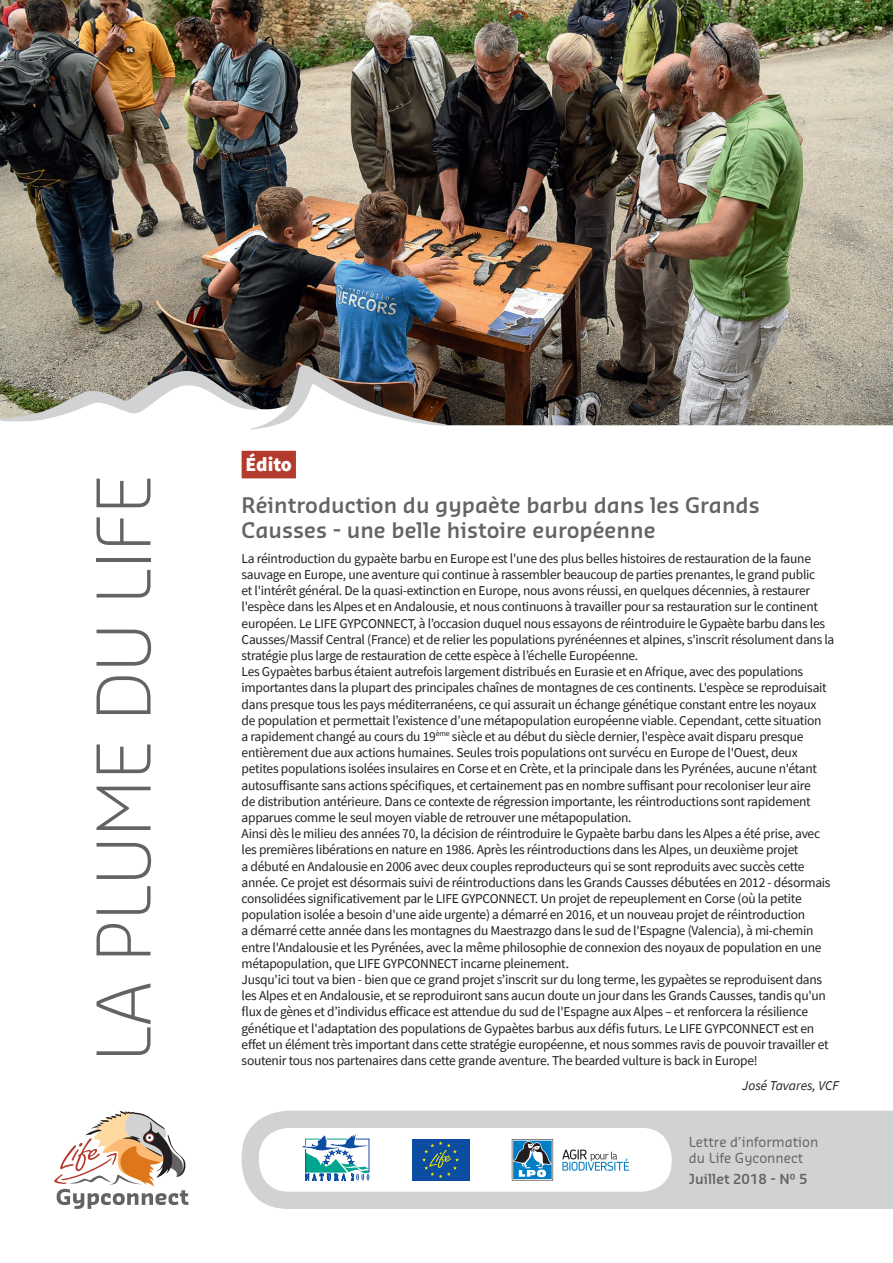
<style>
.page{position:relative;width:893px;height:1263px;background:#fff}
.page>*{position:absolute;margin:0;border:0;box-sizing:border-box;transform-origin:0 0}
.t1{font:300 72px "Sansa Pro";color:#636366}
.t2{font:600 21px/25.2px "Sansa Pro";color:#636366}
.t3{font:900 19.8px "Source Sans Pro";letter-spacing:-.005em;color:#fff}
.t4{font:13.5px/16.2px "Source Sans Pro";letter-spacing:-.02em;color:#231f20}
.t5{font:13.5px/16.2px "Sansa Pro";color:#636366}
.t6{font:600 13.5px "Sansa Pro";color:#636366}
.t7{font:italic 13.5px "Source Sans Pro";color:#231f20}
</style>
<div class="page">
<div style="left:242px;top:1110px;width:651px;height:99px;background:#d1d2d4"></div>
<div style="left:259px;top:1128px;width:413px;height:64px;background:#fff;border-radius:30px"></div>
<svg style="left:562px;top:1149px;width:67px;height:22px"></svg>
<svg style="left:512px;top:1139px;width:41px;height:41px;background:#5491b4"></svg>
<div style="left:412px;top:1139px;width:57px;height:41px;background:#0d4da1"></div>
<svg style="left:422px;top:1141px;width:37px;height:37px"></svg>
<svg style="left:301px;top:1134px;width:68px;height:47px"></svg>
<img style="left:0;top:0;width:893px;height:425px">
<svg style="left:54px;top:1111px;width:134px;height:98px"></svg>
<img style="left:0;top:363px;width:452px;height:67px">
<div style="left:242px;top:451px;width:54px;height:27px;background:#b53a2e"></div>
<h1 class="t1" style="left:76px;top:1062px;width:589px;rotate:-90deg">LA PLUME DU LIFE</h1>
<h3 class="t3" style="left:246px;top:450px;width:48px">Édito</h3>
<h2 class="t2" style="left:242px;top:492px;width:520px">Réintroduction du gypaète barbu dans les Grands<br>Causses - une belle histoire européenne</h2>
<p class="t4" style="left:242px;top:550px;width:594px">La réintroduction du gypaète barbu en Europe est l'une des plus belles histoires de restauration de la faune sauvage en Europe, une aventure qui continue à rassembler beaucoup de parties prenantes, le grand public<br>et l'intérêt général. De la quasi-extinction en Europe, nous avons réussi, en quelques décennies, à restaurer l'espèce dans les Alpes et en Andalousie, et nous continuons à travailler pour sa restauration sur le continent européen. Le LIFE GYPCONNECT, à l’occasion duquel nous essayons de réintroduire le Gypaète barbu dans les Causses/Massif Central (France) et de relier les populations pyrénéennes et alpines, s'inscrit résolument dans la stratégie plus large de restauration de cette espèce à l’échelle Européenne.<br>Les Gypaètes barbus étaient autrefois largement distribués en Eurasie et en Afrique, avec des populations importantes dans la plupart des principales chaînes de montagnes de ces continents. L'espèce se reproduisait dans presque tous les pays méditerranéens, ce qui assurait un échange génétique constant entre les noyaux<br>de population et permettait l’existence d’une métapopulation européenne viable. Cependant, cette situation<br>a rapidement changé au cours du 19<sup>ème</sup> siècle et au début du siècle dernier, l'espèce avait disparu presque entièrement due aux actions humaines. Seules trois populations ont survécu en Europe de l'Ouest, deux petites populations isolées insulaires en Corse et en Crète, et la principale dans les Pyrénées, aucune n'étant autosuffisante sans actions spécifiques, et certainement pas en nombre suffisant pour recoloniser leur aire<br>de distribution antérieure. Dans ce contexte de régression importante, les réintroductions sont rapidement apparues comme le seul moyen viable de retrouver une métapopulation.<br>Ainsi dès le milieu des années 70, la décision de réintroduire le Gypaète barbu dans les Alpes a été prise, avec les premières libérations en nature en 1986. Après les réintroductions dans les Alpes, un deuxième projet<br>a débuté en Andalousie en 2006 avec deux couples reproducteurs qui se sont reproduits avec succès cette année. Ce projet est désormais suivi de réintroductions dans les Grands Causses débutées en 2012 - désormais consolidées significativement par le LIFE GYPCONNECT. Un projet de repeuplement en Corse (où la petite population isolée a besoin d'une aide urgente) a démarré en 2016, et un nouveau projet de réintroduction<br>a démarré cette année dans les montagnes du Maestrazgo dans le sud de l'Espagne (Valencia), à mi-chemin entre l'Andalousie et les Pyrénées, avec la même philosophie de connexion des noyaux de population en une métapopulation, que LIFE GYPCONNECT incarne pleinement.<br>Jusqu'ici tout va bien - bien que ce grand projet s’inscrit sur du long terme, les gypaètes se reproduisent dans les Alpes et en Andalousie, et se reproduiront sans aucun doute un jour dans les Grands Causses, tandis qu'un flux de gènes et d’individus efficace est attendue du sud de l'Espagne aux Alpes – et renforcera la résilience génétique et l'adaptation des populations de Gypaètes barbus aux défis futurs. Le LIFE GYPCONNECT est en effet un élément très important dans cette stratégie européenne, et nous sommes ravis de pouvoir travailler et soutenir tous nos partenaires dans cette grande aventure. The bearded vulture is back in Europe!</p>
<p class="t7" style="left:742px;top:1076px;width:98px">José Tavares, VCF</p>
<p class="t5" style="left:689px;top:1133px;width:131px">Lettre d’information du Life Gyconnect</p>
<p class="t6" style="left:689px;top:1170px;width:120px">Juillet 2018 - N° 5</p>
</div>
